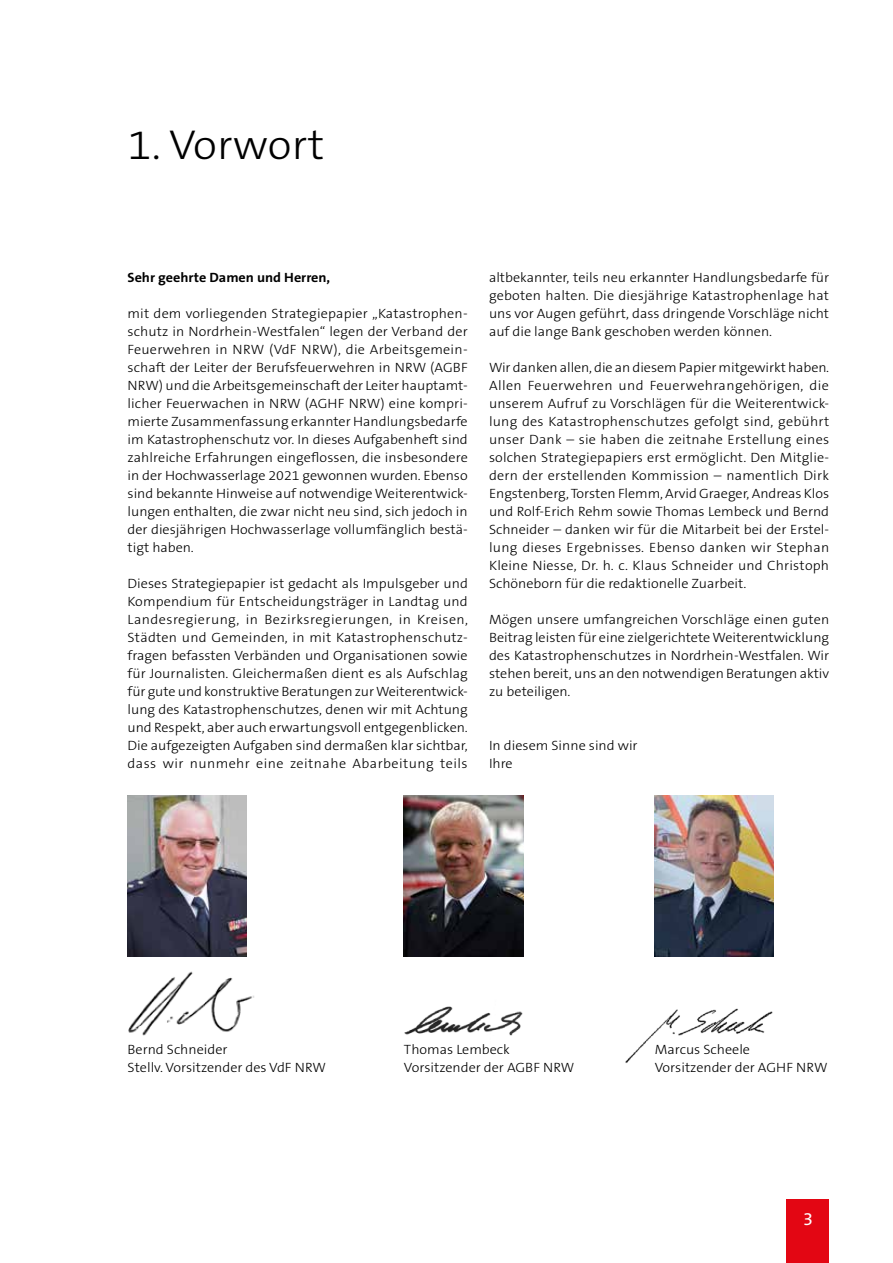
<style>
.page{position:relative;width:893px;height:1263px;background:#fff}
.page>*{position:absolute;margin:0;border:0;box-sizing:border-box;transform-origin:0 0}
.t1{font:300 42px "The Sans B W3";color:#000;scale:1.05 1}
.t2{font:18px "The Sans B W5 Plain";color:#fff}
.t3{font:300 13.5px/18px "The Sans B W3";color:#000;text-align:justify;scale:1.05 1}
.t4{font:700 13.5px "The Sans B W7";color:#000;scale:1.05 1}
</style>
<div class="page">
<img style="left:625px;top:1008px;width:148px;height:55px">
<img style="left:404px;top:1006px;width:119px;height:30px">
<img style="left:128px;top:795px;width:119px;height:162px">
<img style="left:404px;top:795px;width:119px;height:162px">
<img style="left:655px;top:795px;width:119px;height:162px">
<img style="left:128px;top:971px;width:126px;height:65px">
<div style="left:787px;top:1199px;width:42px;height:64px;background:#e30613"></div>
<h1 class="t1" style="left:128px;top:117px;width:189px">1. Vorwort</h1>
<p class="t4" style="left:128px;top:269px;width:194px">Sehr geehrte Damen und Herren,</p>
<p class="t3" style="left:128px;top:305px;width:326px">mit dem vorliegenden Strategiepapier „Katastrophen&shy;schutz in Nordrhein-Westfalen“ legen der Verband der Feuerwehren in NRW (VdF NRW), die Arbeitsgemein&shy;schaft der Leiter der Berufsfeuerwehren in NRW (AGBF NRW) und die Arbeitsgemeinschaft der Leiter hauptamt&shy;licher Feuerwachen in NRW (AGHF NRW) eine kompri&shy;mierte Zusammenfassung erkannter Handlungsbedarfe im Katastrophenschutz vor. In dieses Aufgabenheft sind zahlreiche Erfahrungen eingeflossen, die insbesondere in der Hochwasserlage 2021 gewonnen wurden. Ebenso sind bekannte Hinweise auf notwendige Weiterentwick&shy;lungen enthalten, die zwar nicht neu sind, sich jedoch in der diesjährigen Hochwasserlage vollumfänglich bestä&shy;tigt haben.</p>
<p class="t3" style="left:128px;top:575px;width:326px">Dieses Strategiepapier ist gedacht als Impulsgeber und Kompendium für Entscheidungsträger in Landtag und Landesregierung, in Bezirksregierungen, in Kreisen, Städten und Gemeinden, in mit Katastrophenschutz&shy;fragen befassten Verbänden und Organisationen sowie für Journalisten. Gleichermaßen dient es als Aufschlag für gute und konstruktive Beratungen zur Weiterentwick&shy;lung des Katastrophenschutzes, denen wir mit Achtung und Respekt, aber auch erwartungsvoll entgegenblicken.<br>Die aufgezeigten Aufgaben sind dermaßen klar sichtbar, dass wir nunmehr eine zeitnahe Abarbeitung teils</p>
<p class="t3" style="left:489px;top:269px;width:325px">altbekannter, teils neu erkannter Handlungsbedarfe für geboten halten. Die diesjährige Katastrophenlage hat uns vor Augen geführt, dass dringende Vorschläge nicht auf die lange Bank geschoben werden können.</p>
<p class="t3" style="left:489px;top:359px;width:326px">Wir danken allen, die an diesem Papier mitgewirkt haben.<br>Allen Feuerwehren und Feuerwehrangehörigen, die unserem Aufruf zu Vorschlägen für die Weiterentwick&shy;lung des Katastrophenschutzes gefolgt sind, gebührt unser Dank – sie haben die zeitnahe Erstellung eines solchen Strategiepapiers erst ermöglicht. Den Mitglie&shy;dern der erstellenden Kommission – namentlich Dirk Engstenberg, Torsten Flemm, Arvid Graeger, Andreas Klos und Rolf-Erich Rehm sowie Thomas Lembeck und Bernd Schneider – danken wir für die Mitarbeit bei der Erstel&shy;lung dieses Ergebnisses. Ebenso danken wir Stephan Kleine Niesse, Dr. h. c. Klaus Schneider und Christoph Schöneborn für die redaktionelle Zuarbeit.</p>
<p class="t3" style="left:489px;top:611px;width:326px">Mögen unsere umfangreichen Vorschläge einen guten Beitrag leisten für eine zielgerichtete Weiterentwicklung des Katastrophenschutzes in Nordrhein-Westfalen. Wir stehen bereit, uns an den notwendigen Beratungen aktiv zu beteiligen.</p>
<p class="t3" style="left:489px;top:737px;width:143px">In diesem Sinne sind wir<br>Ihre</p>
<p class="t3" style="left:128px;top:1040px;width:191px">Bernd Schneider<br>Stellv. Vorsitzender des VdF NRW</p>
<p class="t3" style="left:404px;top:1040px;width:164px">Thomas Lembeck<br>Vorsitzender der AGBF NRW</p>
<p class="t3" style="left:655px;top:1040px;width:166px">Marcus Scheele<br>Vorsitzender der AGHF NRW</p>
<h2 class="t2" style="left:803px;top:1207px;width:11px">3</h2>
</div>
